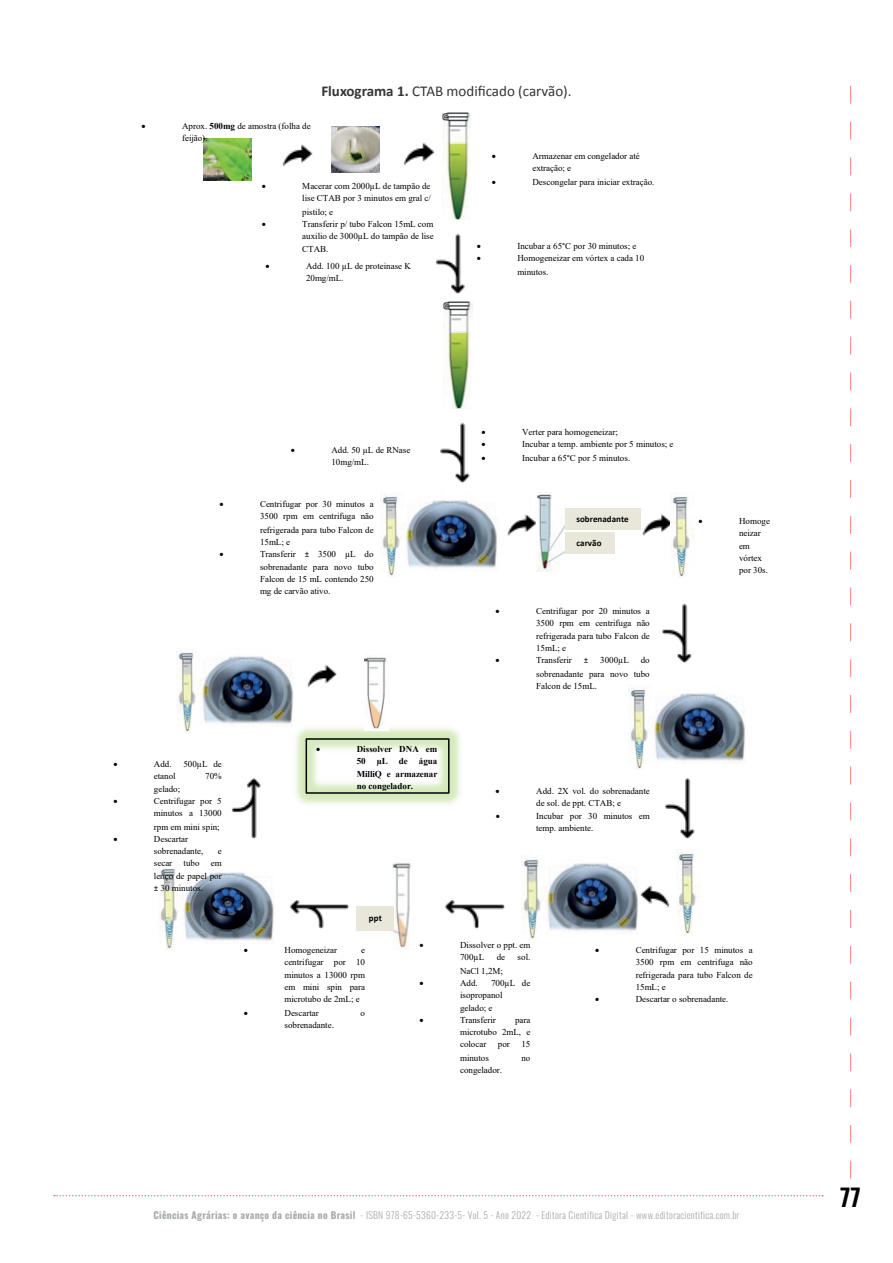
<style>
.page{position:relative;width:893px;height:1263px;background:#fff}
.page>*{position:absolute;margin:0;border:0;box-sizing:border-box;transform-origin:0 0}
.t1{font:600 24px "Oswald";color:#040101}
._06_figura-quadro-ta{font:15px "Calibri";color:#363536}
.t2{font:300 9.6px "Oswald";letter-spacing:.03em;color:#a7aaaa}
.t3{font:9px/12px "Times New Roman";color:#000001}
.t4{font:700 9px/12px "Times New Roman";color:#000001}
.t5{font:9px "Symbol";color:#000001}
.t6{font:700 9px "Calibri";letter-spacing:.005em;color:#000001}
.t7{font:9px "Calibri";color:#000001}
.s1{font-weight:700}
.s2{font-family:"Calibri"}
</style>
<div class="page">
<svg style="left:54px;top:1195px;width:769px;height:1px"></svg>
<svg style="left:850px;top:86px;width:1px;height:1093px"></svg>
<img style="left:403px;top:142px;width:32px;height:24px">
<img style="left:204px;top:138px;width:48px;height:42px">
<img style="left:442px;top:113px;width:29px;height:106px">
<img style="left:436px;top:233px;width:37px;height:69px">
<img style="left:331px;top:126px;width:48px;height:47px">
<img style="left:282px;top:144px;width:31px;height:23px">
<img style="left:444px;top:302px;width:28px;height:106px">
<img style="left:440px;top:422px;width:30px;height:61px">
<img style="left:381px;top:493px;width:117px;height:83px">
<img style="left:507px;top:514px;width:29px;height:22px">
<img style="left:537px;top:493px;width:28px;height:79px">
<div style="left:565px;top:533px;width:50px;height:21px;background:#e8e7d9"></div>
<div style="left:565px;top:509px;width:75px;height:21px;background:#e8e7d9"></div>
<img style="left:640px;top:509px;width:30px;height:27px">
<img style="left:670px;top:493px;width:24px;height:85px">
<img style="left:662px;top:603px;width:30px;height:61px">
<img style="left:628px;top:686px;width:117px;height:84px">
<img style="left:665px;top:778px;width:30px;height:61px">
<img style="left:676px;top:850px;width:24px;height:85px">
<img style="left:640px;top:885px;width:30px;height:23px">
<img style="left:522px;top:856px;width:117px;height:83px">
<img style="left:444px;top:900px;width:61px;height:29px">
<img style="left:391px;top:863px;width:20px;height:87px">
<div style="left:357px;top:906px;width:37px;height:24px;background:#e8e7d9"></div>
<img style="left:159px;top:864px;width:115px;height:86px">
<img style="left:177px;top:649px;width:117px;height:83px">
<img style="left:289px;top:722px;width:172px;height:83px">
<div style="left:306px;top:738px;width:144px;height:56px;border:2px solid #000001"></div>
<img style="left:290px;top:900px;width:67px;height:31px">
<img style="left:364px;top:657px;width:24px;height:74px">
<img style="left:307px;top:664px;width:30px;height:24px">
<img style="left:231px;top:778px;width:30px;height:61px">
<p class="t5" style="left:142px;top:120px;width:6px">•</p>
<p class="t3" style="left:182px;top:120px;width:130px">Aprox. <span class="s1">500mg</span> de amostra (folha de feijão).</p>
<p class="_06_figura-quadro-ta" style="left:321px;top:81px;width:252px"><span class="s1">Fluxograma 1.</span> CTAB modificado (carvão).</p>
<p class="t5" style="left:262px;top:180px;width:6px">•</p>
<p class="t3" style="left:302px;top:180px;width:130px">Macerar com 2000µL de tampão de lise CTAB por 3 minutos em gral c/</p>
<p class="t3" style="left:302px;top:205px;width:33px">pistilo; e</p>
<p class="t5" style="left:262px;top:218px;width:6px">•</p>
<p class="t3" style="left:302px;top:217px;width:133px">Transferir p/ tubo Falcon 15mL com auxilio de 3000µL do tampão de lise</p>
<p class="t3" style="left:302px;top:243px;width:28px">CTAB.</p>
<p class="t5" style="left:266px;top:260px;width:6px">•</p>
<p class="t3" style="left:306px;top:259px;width:106px">Add. 100 µL de proteinase K<br>20mg/mL.</p>
<p class="t5" style="left:492px;top:150px;width:6px">•</p>
<p class="t3" style="left:532px;top:150px;width:109px">Armazenar em congelador até extração; e</p>
<p class="t5" style="left:492px;top:176px;width:6px">•</p>
<p class="t3" style="left:532px;top:175px;width:124px">Descongelar para iniciar extração.</p>
<p class="t5" style="left:477px;top:240px;width:6px">•</p>
<p class="t3" style="left:517px;top:240px;width:121px">Incubar a 65<span class="s2">°</span>C por 30 minutos; e</p>
<p class="t5" style="left:477px;top:252px;width:6px">•</p>
<p class="t3" style="left:517px;top:251px;width:128px;line-height:13.5px">Homogeneizar em vórtex a cada 10 minutos.</p>
<p class="t5" style="left:291px;top:444px;width:6px">•</p>
<p class="t3" style="left:331px;top:444px;width:80px">Add. 50 µL de RNase<br>10mg/mL.</p>
<p class="t5" style="left:220px;top:498px;width:6px">•</p>
<p class="t3" style="left:260px;top:498px;width:115px">Centrifugar por 30 minutos a<br>3500 rpm em centrifuga não</p>
<p class="t3" style="left:260px;top:523px;width:115px">refrigerada para tubo Falcon de<br>15mL; e</p>
<p class="t5" style="left:219px;top:548px;width:6px">•</p>
<p class="t3" style="left:260px;top:547px;width:115px;line-height:13.5px">Transferir <span class="s2">±</span> 3500 µL do sobrenadante para novo tubo</p>
<p class="t3" style="left:260px;top:573px;width:115px">Falcon de 15 mL contendo 250 mg de carvão ativo.</p>
<p class="t5" style="left:113px;top:758px;width:6px">•</p>
<p class="t3" style="left:154px;top:757px;width:19px">Add.</p>
<p class="t3" style="left:183px;top:757px;width:40px">500µL de</p>
<p class="t3" style="left:154px;top:769px;width:23px">etanol</p>
<p class="t3" style="left:205px;top:769px;width:18px">70%</p>
<p class="t3" style="left:154px;top:783px;width:28px">gelado;</p>
<p class="t5" style="left:113px;top:795px;width:6px">•</p>
<p class="t3" style="left:154px;top:795px;width:69px">Centrifugar por 5 minutos a 13000</p>
<p class="t3" style="left:154px;top:820px;width:67px">rpm em mini spin;</p>
<p class="t5" style="left:113px;top:833px;width:6px">•</p>
<p class="t3" style="left:154px;top:832px;width:51px">Descartar sobrenadante,</p>
<p class="t3" style="left:218px;top:844px;width:5px">e</p>
<p class="t3" style="left:154px;top:856px;width:20px">secar</p>
<p class="t3" style="left:184px;top:856px;width:17px">tubo</p>
<p class="t3" style="left:154px;top:856px;width:69px;line-height:13.5px;text-align:right">em<br>lenço de papel por</p>
<p class="t3" style="left:154px;top:882px;width:51px"><span class="s2">±</span> 30 minutos.</p>
<p class="t5" style="left:316px;top:743px;width:6px">•</p>
<p class="t4" style="left:357px;top:742px;width:82px">Dissolver DNA em<br>50 µL de água</p>
<p class="t4" style="left:357px;top:768px;width:82px">MilliQ e armazenar no congelador.</p>
<p class="t6" style="left:369px;top:912px;width:14px">ppt</p>
<p class="t5" style="left:482px;top:426px;width:6px">•</p>
<p class="t3" style="left:522px;top:426px;width:97px">Verter para homogeneizar;</p>
<p class="t5" style="left:482px;top:438px;width:6px">•</p>
<p class="t3" style="left:522px;top:438px;width:153px">Incubar a temp. ambiente por 5 minutos; e</p>
<p class="t5" style="left:482px;top:452px;width:6px">•</p>
<p class="t3" style="left:522px;top:451px;width:110px">Incubar a 65<span class="s2">°</span>C por 5 minutos.</p>
<p class="t6" style="left:576px;top:513px;width:54px">sobrenadante</p>
<p class="t5" style="left:698px;top:515px;width:6px">•</p>
<p class="t3" style="left:739px;top:514px;width:32px">Homoge neizar</p>
<p class="t3" style="left:739px;top:540px;width:31px">em vórtex por 30s.</p>
<p class="t6" style="left:576px;top:537px;width:27px">carvão</p>
<p class="t5" style="left:496px;top:605px;width:6px">•</p>
<p class="t3" style="left:536px;top:604px;width:115px">Centrifugar por 20 minutos a<br>3500 rpm em centrifuga não</p>
<p class="t3" style="left:536px;top:630px;width:115px">refrigerada para tubo Falcon de<br>15mL; e</p>
<p class="t5" style="left:496px;top:654px;width:6px">•</p>
<p class="t3" style="left:536px;top:654px;width:37px">Transferir</p>
<p class="t7" style="left:584px;top:654px;width:6px">±</p>
<p class="t3" style="left:600px;top:654px;width:30px">3000µL</p>
<p class="t3" style="left:536px;top:653px;width:115px;line-height:13.5px;text-align:right">do<br>sobrenadante para novo tubo</p>
<p class="t3" style="left:536px;top:679px;width:62px">Falcon de 15mL.</p>
<p class="t5" style="left:496px;top:785px;width:6px">•</p>
<p class="t3" style="left:536px;top:784px;width:115px">Add. 2X vol. do sobrenadante de sol. de ppt. CTAB; e</p>
<p class="t5" style="left:496px;top:810px;width:6px">•</p>
<p class="t3" style="left:536px;top:810px;width:115px">Incubar por 30 minutos em temp. ambiente.</p>
<p class="t5" style="left:244px;top:944px;width:6px">•</p>
<p class="t3" style="left:284px;top:943px;width:54px">Homogeneizar</p>
<p class="t3" style="left:284px;top:943px;width:82px;text-align:right">e<br>centrifugar por 10</p>
<p class="t3" style="left:284px;top:969px;width:82px;text-align:justify">minutos a 13000 rpm em mini spin para microtubo de 2mL; e</p>
<p class="t5" style="left:244px;top:1007px;width:6px">•</p>
<p class="t3" style="left:284px;top:1006px;width:36px">Descartar</p>
<p class="t3" style="left:361px;top:1006px;width:6px">o</p>
<p class="t3" style="left:284px;top:1018px;width:51px">sobrenadante.</p>
<p class="t5" style="left:420px;top:939px;width:6px">•</p>
<p class="t3" style="left:460px;top:939px;width:72px">Dissolver o ppt. em<br>700µL</p>
<p class="t3" style="left:497px;top:951px;width:10px">de</p>
<p class="t3" style="left:518px;top:951px;width:14px">sol.</p>
<p class="t3" style="left:460px;top:964px;width:45px">NaCl 1,2M;</p>
<p class="t5" style="left:420px;top:977px;width:6px">•</p>
<p class="t3" style="left:460px;top:976px;width:19px">Add.</p>
<p class="t3" style="left:460px;top:976px;width:72px;text-indent:31px">700µL de isopropanol</p>
<p class="t3" style="left:460px;top:1002px;width:34px">gelado; e</p>
<p class="t5" style="left:420px;top:1014px;width:6px">•</p>
<p class="t3" style="left:460px;top:1014px;width:37px">Transferir</p>
<p class="t3" style="left:460px;top:1014px;width:72px;text-align:justify;text-indent:55px">para microtubo 2mL, e colocar</p>
<p class="t3" style="left:498px;top:1038px;width:13px">por</p>
<p class="t3" style="left:521px;top:1038px;width:10px">15</p>
<p class="t3" style="left:460px;top:1051px;width:30px">minutos</p>
<p class="t3" style="left:521px;top:1051px;width:10px">no</p>
<p class="t3" style="left:460px;top:1063px;width:43px">congelador.</p>
<p class="t5" style="left:595px;top:944px;width:6px">•</p>
<p class="t3" style="left:636px;top:943px;width:119px">Centrifugar por 15 minutos a<br>3500 rpm em centrifuga não</p>
<p class="t3" style="left:636px;top:969px;width:119px">refrigerada para tubo Falcon de<br>15mL; e</p>
<p class="t5" style="left:595px;top:993px;width:6px">•</p>
<p class="t3" style="left:636px;top:993px;width:94px">Descartar o sobrenadante.</p>
<p class="t2" style="left:153px;top:1206px;width:587px"><span class="s1">Ciências Agrárias: o avanço da ciência no Brasil</span> - ISBN 978-65-5360-233-5- Vol. 5 - Ano 2022 - Editora Científica Digital - www.editoracientifica.com.br</p>
<h1 class="t1" style="left:840px;top:1184px;width:22px">77</h1>
</div>
